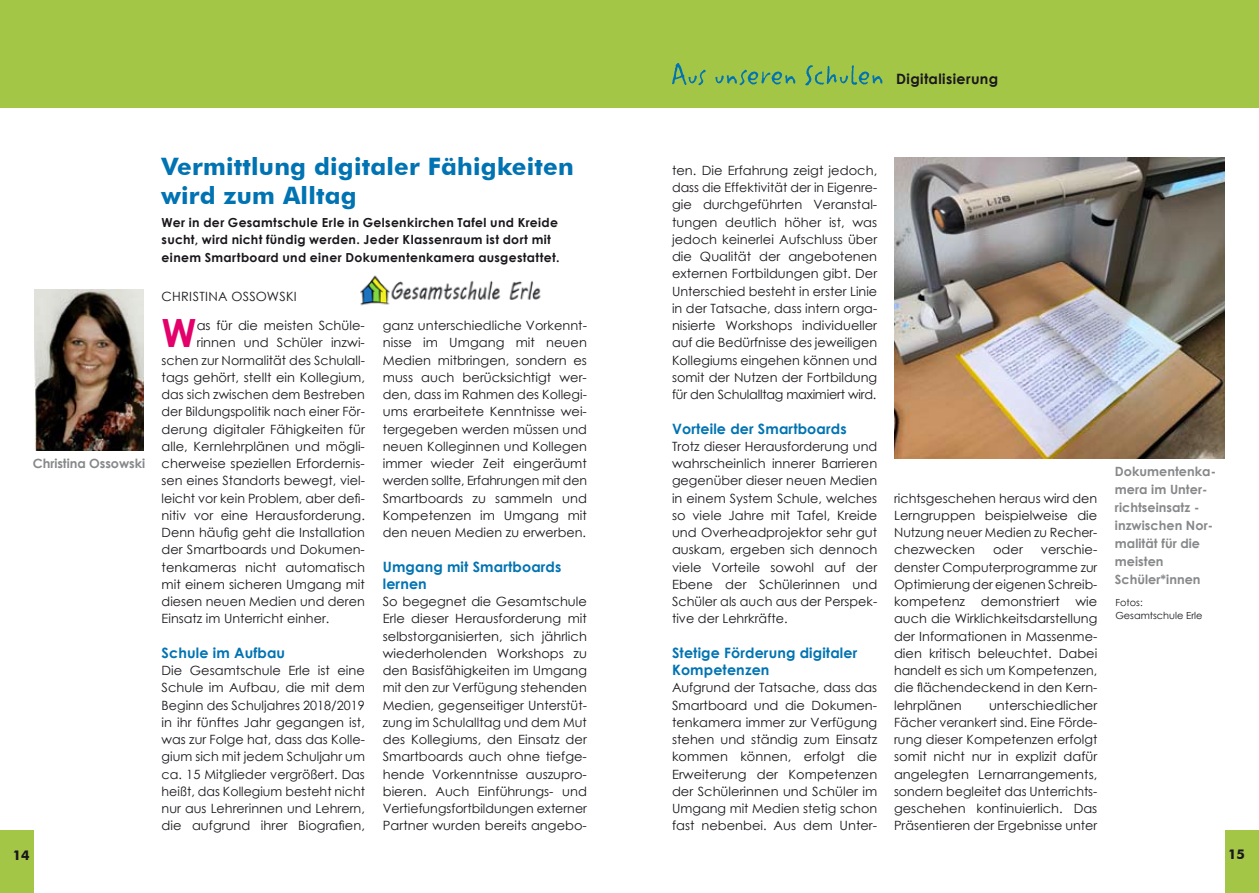
<style>
.page{position:relative;width:1259px;height:893px;background:#fff}
.page>*{position:absolute;margin:0;border:0;box-sizing:border-box;transform-origin:0 0}
.t1{font:700 38.85px "Century Gothic";color:#e3006a}
.t2{font:700 24px/28.5px "Futura BT";letter-spacing:.01em;color:#0073b2}
.t3{font:700 14.25px/17.2px "Century Gothic";letter-spacing:.01em;color:#0073b2}
.t4{font:700 14.25px "Century Gothic";letter-spacing:.025em;color:#1a171c}
.t5{font:700 13.5px "Futura BT";color:#1a171c}
.t6{font:12.75px/17.2px "Century Gothic";color:#1a171c;text-align:justify}
.t7{font:700 12.75px/18px "Century Gothic";letter-spacing:.005em;color:#87888a}
.t8{font:12.75px "Century Gothic";letter-spacing:.025em;color:#1a171c}
.t9{font:700 12.45px/17.2px "Century Gothic";letter-spacing:.025em;color:#1a171c}
.t10{font:9.75px/12.8px "Century Gothic";color:#1a171c}
</style>
<div class="page">
<div style="left:0;top:830px;width:34px;height:63px;background:#a4c646"></div>
<div style="left:0;top:0;width:629px;height:108px;background:#a4c646"></div>
<div style="left:1225px;top:830px;width:34px;height:63px;background:#a4c646"></div>
<div style="left:629px;top:0;width:630px;height:108px;background:#a4c646"></div>
<img style="left:360px;top:275px;width:181px;height:31px">
<img style="left:34px;top:290px;width:110px;height:160px">
<img style="left:894px;top:157px;width:331px;height:301px">
<svg style="left:672px;top:63px;width:210px;height:22px"></svg>
<p class="t7" style="left:33px;top:454px;width:114px">Christina Ossowski</p>
<h2 class="t2" style="left:162px;top:152px;width:413px">Vermittlung digitaler Fähigkeiten wird zum Alltag</h2>
<p class="t9" style="left:162px;top:213px;width:399px">Wer in der Gesamtschule Erle in Gelsenkirchen Tafel und Kreide sucht, wird nicht fündig werden. Jeder Klassenraum ist dort mit einem Smartboard und einer Dokumentenkamera ausgestattet.</p>
<p class="t8" style="left:162px;top:287px;width:137px">CHRISTINA OSSOWSKI</p>
<h1 class="t1" style="left:162px;top:304px;width:37px">W</h1>
<p class="t6" style="left:197px;top:317px;width:170px">as für die meisten Schüle-</p>
<p class="t6" style="left:383px;top:317px;width:206px">ganz unterschiedliche Vorkennt&shy;nisse im Umgang mit neuen Medien mitbringen, sondern es muss auch berücksichtigt wer&shy;den, dass im Rahmen des Kollegi&shy;ums erarbeitete Kenntnisse wei&shy;tergegeben werden müssen und neuen Kolleginnen und Kollegen immer wieder Zeit eingeräumt werden sollte, Erfahrungen mit den Smartboards zu sammeln und Kompetenzen im Umgang mit den neuen Medien zu erwerben.</p>
<p class="t3" style="left:383px;top:557px;width:180px">Umgang mit Smartboards lernen</p>
<p class="t6" style="left:383px;top:593px;width:206px">So begegnet die Gesamtschule Erle dieser Herausforderung mit selbstorganisierten, sich jährlich wiederholenden Workshops zu den Basisfähigkeiten im Umgang mit den zur Verfügung stehenden Medien, gegenseitiger Unterstüt&shy;zung im Schulalltag und dem Mut des Kollegiums, den Einsatz der Smartboards auch ohne tiefge&shy;hende Vorkenntnisse auszupro&shy;bieren. Auch Einführungs- und Vertiefungsfortbildungen externer Partner wurden bereits angebo-</p>
<p class="t6" style="left:197px;top:334px;width:170px">rinnen und Schüler inzwi-</p>
<p class="t6" style="left:162px;top:351px;width:205px">schen zur Normalität des Schulall-</p>
<p class="t6" style="left:162px;top:368px;width:205px">tags gehört, stellt ein Kollegium,</p>
<p class="t6" style="left:162px;top:386px;width:205px">das sich zwischen dem Bestreben</p>
<p class="t6" style="left:162px;top:403px;width:205px">der Bildungspolitik nach einer För-</p>
<p class="t6" style="left:162px;top:420px;width:205px">derung digitaler Fähigkeiten für</p>
<p class="t6" style="left:162px;top:437px;width:205px">alle, Kernlehrplänen und mögli-</p>
<p class="t6" style="left:162px;top:455px;width:205px">cherweise speziellen Erfordernis-</p>
<p class="t6" style="left:162px;top:472px;width:205px">sen eines Standorts bewegt, viel-</p>
<p class="t6" style="left:162px;top:489px;width:205px">leicht vor kein Problem, aber defi-</p>
<p class="t6" style="left:162px;top:506px;width:205px">nitiv vor eine Herausforderung.</p>
<p class="t6" style="left:162px;top:524px;width:205px">Denn häufig geht die Installation</p>
<p class="t6" style="left:162px;top:541px;width:205px">der Smartboards und Dokumen-</p>
<p class="t6" style="left:162px;top:558px;width:205px">tenkameras nicht automatisch</p>
<p class="t6" style="left:162px;top:575px;width:205px">mit einem sicheren Umgang mit</p>
<p class="t6" style="left:162px;top:593px;width:205px">diesen neuen Medien und deren</p>
<p class="t6" style="left:162px;top:610px;width:169px">Einsatz im Unterricht einher.</p>
<p class="t3" style="left:162px;top:643px;width:125px">Schule im Aufbau</p>
<p class="t6" style="left:162px;top:662px;width:205px">Die Gesamtschule Erle ist eine Schule im Aufbau, die mit dem Beginn des Schuljahres 2018/2019 in ihr fünftes Jahr gegangen ist, was zur Folge hat, dass das Kolle&shy;gium sich mit jedem Schuljahr um ca. 15 Mitglieder vergrößert. Das heißt, das Kollegium besteht nicht nur aus Lehrerinnen und Lehrern, die aufgrund ihrer Biografien,</p>
<p class="t4" style="left:896px;top:68px;width:103px">Digitalisierung</p>
<p class="t6" style="left:672px;top:161px;width:207px">ten. Die Erfahrung zeigt jedoch, dass die Effektivität der in Eigenre&shy;gie durchgeführten Veranstal&shy;tungen deutlich höher ist, was jedoch keinerlei Aufschluss über die Qualität der angebotenen externen Fortbildungen gibt. Der Unterschied besteht in erster Linie in der Tatsache, dass intern orga&shy;nisierte Workshops individueller auf die Bedürfnisse des jeweiligen Kollegiums eingehen können und somit der Nutzen der Fortbildung für den Schulalltag maximiert wird.</p>
<p class="t3" style="left:672px;top:419px;width:176px">Vorteile der Smartboards</p>
<p class="t6" style="left:672px;top:437px;width:207px">Trotz dieser Herausforderung und wahrscheinlich innerer Barrieren gegenüber dieser neuen Medien in einem System Schule, welches so viele Jahre mit Tafel, Kreide und Overheadprojektor sehr gut auskam, ergeben sich dennoch viele Vorteile sowohl auf der Ebene der Schülerinnen und Schüler als auch aus der Perspek&shy;tive der Lehrkräfte.</p>
<p class="t3" style="left:672px;top:643px;width:187px">Stetige Förderung digitaler<br>Kompetenzen</p>
<p class="t6" style="left:672px;top:679px;width:207px">Aufgrund der Tatsache, dass das Smartboard und die Dokumen&shy;tenkamera immer zur Verfügung stehen und ständig zum Einsatz kommen können, erfolgt die Erweiterung der Kompetenzen der Schülerinnen und Schüler im Umgang mit Medien stetig schon fast nebenbei. Aus dem Unter-</p>
<p class="t6" style="left:894px;top:489px;width:205px">richtsgeschehen heraus wird den Lerngruppen beispielweise die Nutzung neuer Medien zu Recher&shy;chezwecken</p>
<p class="t6" style="left:894px;top:541px;width:205px;text-indent:147px">verschie&shy;denster Computerprogramme zur Optimierung der eigenen Schreib&shy;kompetenz demonstriert wie auch die Wirklichkeitsdarstellung der Informationen in Massenme&shy;dien kritisch beleuchtet. Dabei handelt es sich um Kompetenzen, die flächendeckend in den Kern&shy;lehrplänen</p>
<p class="t6" style="left:993px;top:541px;width:31px">oder</p>
<p class="t6" style="left:894px;top:696px;width:205px;text-indent:95px">unterschiedlicher Fächer verankert sind. Eine Förde&shy;rung dieser Kompetenzen erfolgt somit nicht nur in explizit dafür angelegten Lernarrangements, sondern begleitet das Unterrichts&shy;geschehen kontinuierlich. Das Präsentieren der Ergebnisse unter</p>
<p class="t7" style="left:1115px;top:462px;width:103px">Dokumentenka&shy;mera im Unter&shy;richtseinsatz - inzwischen Nor&shy;malität für die meisten<br>Schüler*innen</p>
<p class="t10" style="left:1115px;top:596px;width:89px">Fotos:<br>Gesamtschule Erle</p>
<p class="t5" style="left:13px;top:847px;width:18px">14</p>
<p class="t5" style="left:1228px;top:846px;width:18px">15</p>
</div>
